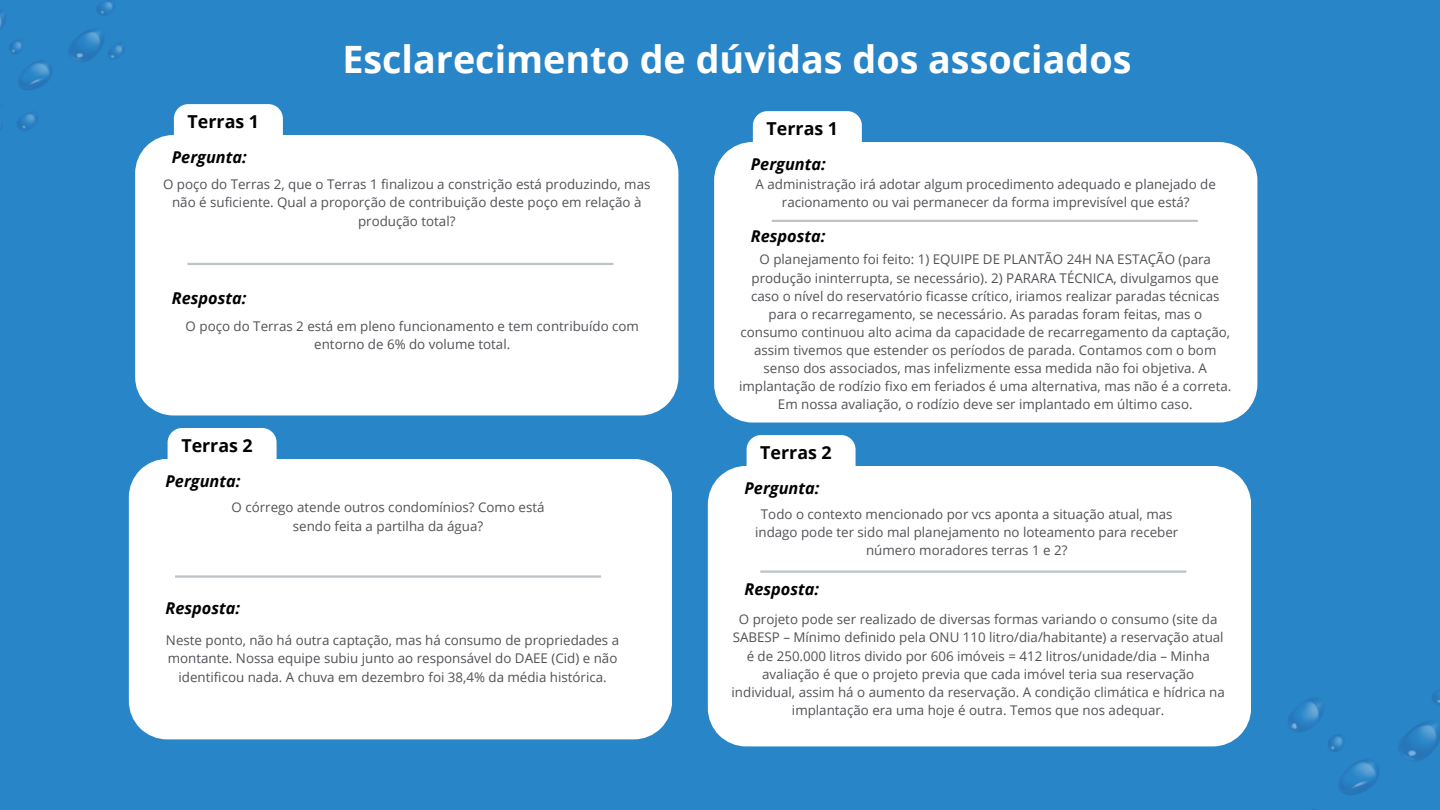
<style>
.page{position:relative;width:1440px;height:810px;background:#2885c8}
.page>*{position:absolute;margin:0;border:0;box-sizing:border-box;transform-origin:0 0}
.t1{font:700 37.7px "Open Sans";color:#fff}
.t2{font:700 17.8px "Open Sans";color:#000}
.t3{font:italic 700 16.3px "Open Sans";color:#000}
.t4{font:13.3px/18.1px "Open Sans";color:#515256;text-align:center}
</style>
<div class="page">
<img style="left:0;top:1px;width:124px;height:130px">
<img style="left:1288px;top:693px;width:152px;height:102px">
<svg style="left:173px;top:104px;width:110px;height:31px"></svg>
<div style="left:135px;top:135px;width:543px;height:280px;background:#fff"></div>
<hr style="left:187px;top:263px;width:427px;height:2px;background:#bdc3c7">
<svg style="left:752px;top:111px;width:110px;height:31px"></svg>
<div style="left:714px;top:142px;width:543px;height:281px;background:#fff"></div>
<hr style="left:772px;top:220px;width:426px;height:2px;background:#bdc3c7">
<div style="left:167px;top:428px;width:110px;height:31px;background:#fff"></div>
<div style="left:129px;top:459px;width:543px;height:280px;background:#fff"></div>
<hr style="left:175px;top:575px;width:426px;height:3px;background:#bdc3c7">
<div style="left:746px;top:435px;width:110px;height:31px;background:#fff"></div>
<div style="left:708px;top:466px;width:543px;height:280px;background:#fff"></div>
<hr style="left:760px;top:570px;width:426px;height:3px;background:#bdc3c7">
<p class="t2" style="left:188px;top:109px;width:73px">Terras 1</p>
<p class="t3" style="left:172px;top:145px;width:76px">Pergunta:</p>
<p class="t1" style="left:342px;top:32px;width:791px">Esclarecimento de dúvidas dos associados</p>
<p class="t2" style="left:767px;top:116px;width:73px">Terras 1</p>
<p class="t3" style="left:751px;top:152px;width:76px">Pergunta:</p>
<p class="t4" style="left:163px;top:175px;width:489px">O poço do Terras 2, que o Terras 1 finalizou a constrição está produzindo, mas não é suficiente. Qual a proporção de contribuição deste poço em relação à produção total?</p>
<p class="t3" style="left:172px;top:287px;width:76px">Resposta:</p>
<p class="t4" style="left:186px;top:317px;width:455px">O poço do Terras 2 está em pleno funcionamento e tem contribuído com entorno de 6% do volume total.</p>
<p class="t2" style="left:181px;top:433px;width:73px">Terras 2</p>
<p class="t3" style="left:166px;top:469px;width:76px">Pergunta:</p>
<p class="t4" style="left:232px;top:498px;width:314px">O córrego atende outros condomínios? Como está sendo feita a partilha da água?</p>
<p class="t3" style="left:165px;top:596px;width:76px">Resposta:</p>
<p class="t4" style="left:166px;top:631px;width:455px">Neste ponto, não há outra captação, mas há consumo de propriedades a montante. Nossa equipe subiu junto ao responsável do DAEE (Cid) e não identificou nada. A chuva em dezembro foi 38,4% da média histórica.</p>
<p class="t4" style="left:756px;top:175px;width:462px">A administração irá adotar algum procedimento adequado e planejado de racionamento ou vai permanecer da forma imprevisível que está?</p>
<p class="t3" style="left:751px;top:225px;width:76px">Resposta:</p>
<p class="t4" style="left:739px;top:250px;width:494px">O planejamento foi feito: 1) EQUIPE DE PLANTÃO 24H NA ESTAÇÃO (para produção ininterrupta, se necessário). 2) PARARA TÉCNICA, divulgamos que caso o nível do reservatório ficasse crítico, iriamos realizar paradas técnicas para o recarregamento, se necessário. As paradas foram feitas, mas o consumo continuou alto acima da capacidade de recarregamento da captação, assim tivemos que estender os períodos de parada. Contamos com o bom senso dos associados, mas infelizmente essa medida não foi objetiva. A implantação de rodízio fixo em feriados é uma alternativa, mas não é a correta.<br>Em nossa avaliação, o rodízio deve ser implantado em último caso.</p>
<p class="t2" style="left:760px;top:440px;width:73px">Terras 2</p>
<p class="t3" style="left:745px;top:476px;width:76px">Pergunta:</p>
<p class="t4" style="left:755px;top:505px;width:425px">Todo o contexto mencionado por vcs aponta a situação atual, mas indago pode ter sido mal planejamento no loteamento para receber número moradores terras 1 e 2?</p>
<p class="t3" style="left:745px;top:578px;width:76px">Resposta:</p>
<p class="t4" style="left:732px;top:610px;width:495px">O projeto pode ser realizado de diversas formas variando o consumo (site da SABESP – Mínimo definido pela ONU 110 litro/dia/habitante) a reservação atual é de 250.000 litros divido por 606 imóveis = 412 litros/unidade/dia – Minha avaliação é que o projeto previa que cada imóvel teria sua reservação individual, assim há o aumento da reservação. A condição climática e hídrica na implantação era uma hoje é outra. Temos que nos adequar.</p>
</div>
